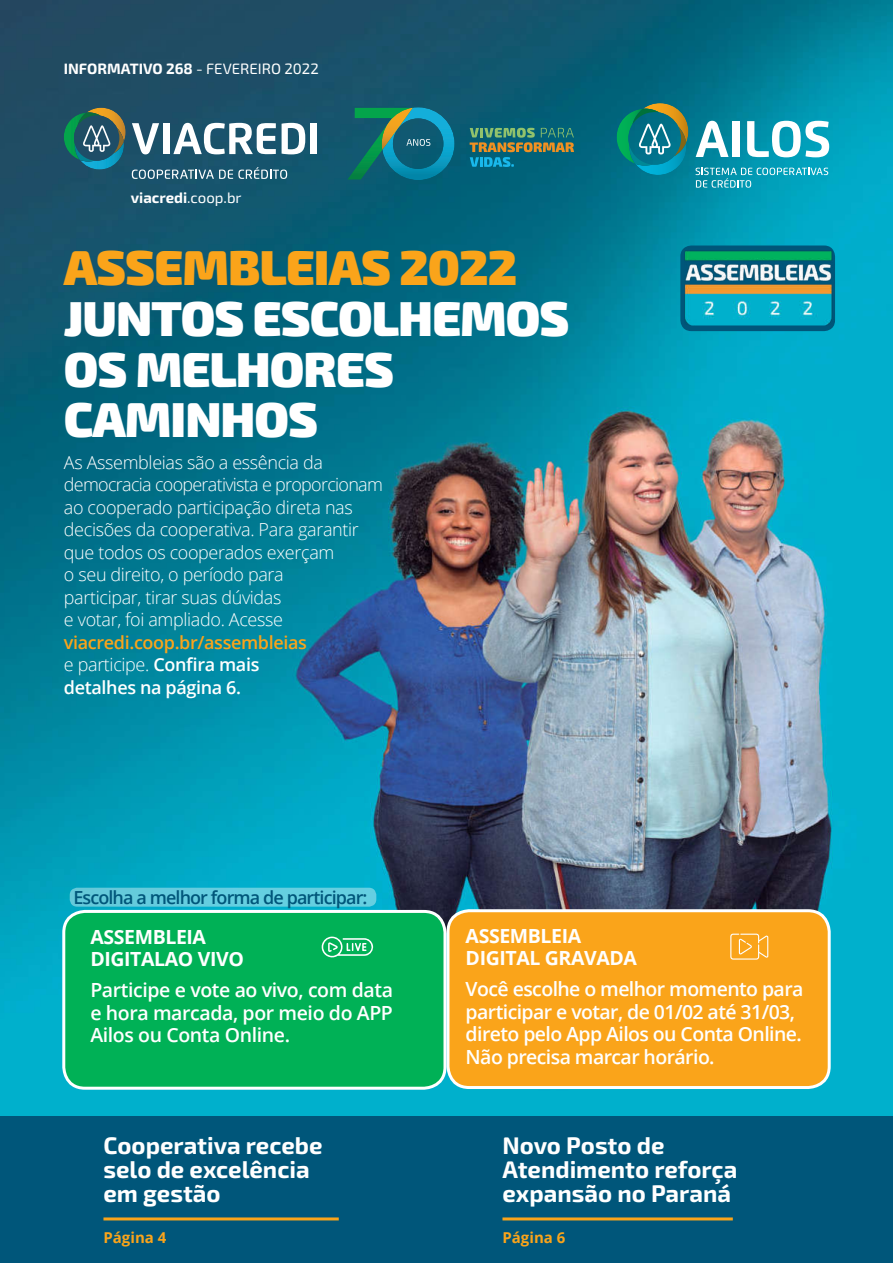
<style>
.page{position:relative;width:893px;height:1263px;background:#fff}
.page>*{position:absolute;margin:0;border:0;box-sizing:border-box;transform-origin:0 0}
.t1{font:900 49.05px/50.7px "Exo 2";letter-spacing:-.02em;color:#fff}
.t2{font:900 49.05px "Exo 2";letter-spacing:-.02em;color:#faa41a}
.t3{font:700 24px/24px "Exo 2";color:#fff}
.t4{font:600 19.5px/22.5px "Open Sans";letter-spacing:-.03em;color:#fff;text-align:justify}
.t5{font:700 19.5px/22.5px "Open Sans";letter-spacing:-.02em;color:#fff}
.t6{font:300 18px/22.5px "Open Sans";letter-spacing:-.02em;color:#fff}
.t7{font:600 18px/22.5px "Open Sans";letter-spacing:-.02em;color:#fff}
.t8{font:600 18px "Open Sans";letter-spacing:-.05em;color:#00567a}
.t9{font:700 15px "Exo 2";color:#fff}
.t10{font:700 15px "Open Sans";color:#faa41a}
.s1{font-weight:400}
.s2{color:#faa41a}
.s3{font-weight:300}
</style>
<div class="page">
<img style="left:0;top:0;width:893px;height:1116px">
<div style="left:70px;top:888px;width:306px;height:19px;background:#65cee0;border-radius:8px"></div>
<div style="left:0;top:1116px;width:893px;height:147px;background:#00567a"></div>
<hr style="left:103px;top:1217px;width:236px;height:3px;background:#faa41a">
<hr style="left:502px;top:1217px;width:231px;height:3px;background:#faa41a">
<svg style="left:696px;top:168px;width:132px;height:20px;background:#2cabc1"></svg>
<svg style="left:696px;top:121px;width:33px;height:36px"></svg>
<div style="left:733px;top:121px;width:7px;height:36px;background:#fff"></div>
<svg style="left:747px;top:121px;width:82px;height:36px"></svg>
<svg style="left:617px;top:103px;width:71px;height:72px;background:#248681"></svg>
<svg style="left:132px;top:123px;width:27px;height:31px"></svg>
<div style="left:163px;top:123px;width:6px;height:31px;background:#fff"></div>
<svg style="left:173px;top:123px;width:103px;height:31px"></svg>
<svg style="left:282px;top:123px;width:23px;height:31px"></svg>
<div style="left:311px;top:123px;width:6px;height:31px;background:#fff"></div>
<svg style="left:64px;top:108px;width:62px;height:62px;background:#376f6d"></svg>
<svg style="left:132px;top:167px;width:155px;height:12px;background:#537f92"></svg>
<svg style="left:347px;top:107px;width:108px;height:73px;background:#18757b"></svg>
<svg style="left:470px;top:128px;width:104px;height:39px;background:#39786f"></svg>
<div style="left:64px;top:911px;width:381px;height:177px;background:#00b156;border-radius:21px"></div>
<div style="left:62px;top:910px;width:384px;height:180px;border:3px solid #fff;border-radius:21px"></div>
<div style="left:448px;top:911px;width:381px;height:176px;background:#faa41a;border-radius:21px"></div>
<div style="left:446px;top:909px;width:385px;height:180px;border:3px solid #fff;border-radius:21px"></div>
<svg style="left:322px;top:936px;width:52px;height:22px"></svg>
<svg style="left:730px;top:934px;width:38px;height:25px"></svg>
<svg style="left:680px;top:245px;width:155px;height:86px"></svg>
<img style="left:680px;top:247px;width:155px;height:78px">
<p class="t9" style="left:64px;top:63px;width:256px">INFORMATIVO 268 <span class="s1">- FEVEREIRO 2022</span></p>
<p class="t9" style="left:131px;top:192px;width:112px">viacredi<span class="s1">.coop.br</span></p>
<h1 class="t2" style="left:64px;top:240px;width:455px">ASSEMBLEIAS 2022</h1>
<h1 class="t1" style="left:64px;top:294px;width:507px">JUNTOS ESCOLHEMOS<br>OS MELHORES<br>CAMINHOS</h1>
<p class="t6" style="left:64px;top:453px;width:321px">As Assembleias são a essência da democracia cooperativista e proporcionam ao cooperado participação direta nas decisões da cooperativa. Para garantir que todos os cooperados exerçam<br>o seu direito, o período para<br>participar, tirar suas dúvidas<br>e votar, foi ampliado. Acesse</p>
<p class="t7" style="left:64px;top:631px;width:245px"><span class="s2">viacredi.coop.br/assembleias </span><span class="s3">e participe.</span> Confira mais detalhes na página 6.</p>
<p class="t8" style="left:73px;top:890px;width:296px">Escolha a melhor forma de participar:</p>
<p class="t5" style="left:90px;top:927px;width:155px">ASSEMBLEIA<br>DIGITALAO VIVO</p>
<p class="t4" style="left:90px;top:981px;width:304px">Participe e vote ao vivo, com data e hora marcada, por meio do APP Ailos ou Conta Online.</p>
<p class="t5" style="left:466px;top:926px;width:173px">ASSEMBLEIA<br>DIGITAL GRAVADA</p>
<p class="t4" style="left:466px;top:980px;width:339px;text-align:left">Você escolhe o melhor momento para participar e votar, de 01/02 até 31/03, direto pelo App Ailos ou Conta Online.<br>Não precisa marcar horário.</p>
<h2 class="t3" style="left:103px;top:1136px;width:221px">Cooperativa recebe selo de excelência em gestão</h2>
<h2 class="t3" style="left:502px;top:1136px;width:236px">Novo Posto de<br>Atendimento reforça expansão no Paraná</h2>
<p class="t10" style="left:103px;top:1231px;width:64px">Página 4</p>
<p class="t10" style="left:502px;top:1231px;width:64px">Página 6</p>
</div>
